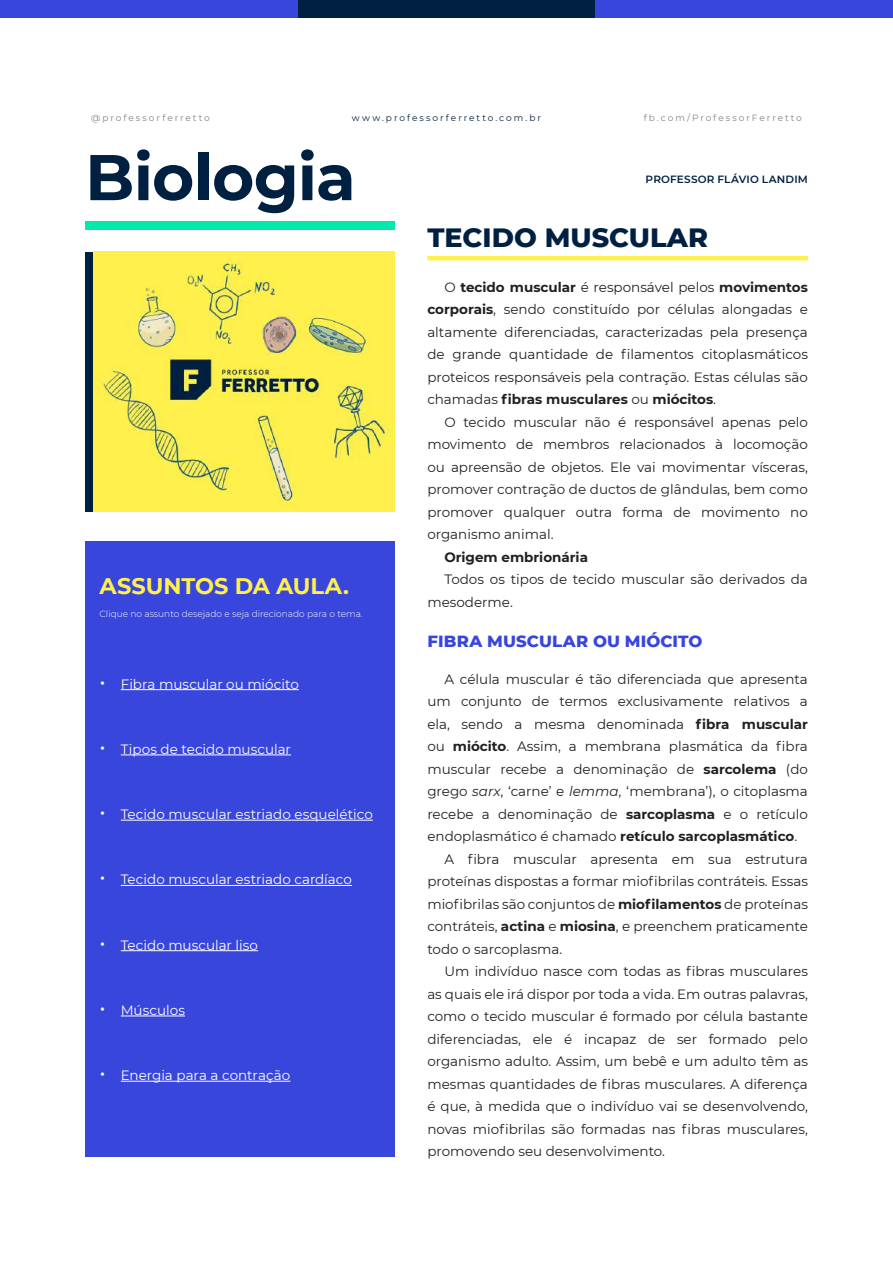
<style>
.page{position:relative;width:893px;height:1263px;background:#fff}
.page>*{position:absolute;margin:0;border:0;box-sizing:border-box;transform-origin:0 0}
.t1{font:700 64.5px "Montserrat";letter-spacing:-.015em;color:#002041}
.t2{font:800 27px "Montserrat";color:#002041}
.t3{font:700 22.5px "Montserrat";letter-spacing:-.005em;color:#fff04e}
.t4{font:800 16.5px "Montserrat";letter-spacing:.01em;color:#3846dc}
.t5{font:13.5px/22.5px "Montserrat";color:#231f20;text-align:justify}
.t6{font:13.5px "Montserrat";color:#fff}
.t7{font:700 13.5px "Montserrat";color:#231f20}
.t8{font:600 10.5px "Montserrat";letter-spacing:.02em;color:#002041}
.t9{font:300 9px "Montserrat";color:#fff}
.t10{font:9px "Montserrat";letter-spacing:.215em;color:#808285}
.t11{font:9px "Montserrat";letter-spacing:.22em;color:#002041}
.s1{font-size:21px}
.s2{font-weight:700}
.s3{font-style:italic}
</style>
<div class="page">
<div style="left:85px;top:252px;width:9px;height:259px;background:#002041"></div>
<img style="left:94px;top:252px;width:301px;height:259px">
<div style="left:85px;top:541px;width:310px;height:616px;background:#3846dc"></div>
<hr style="left:121px;top:689px;width:178px;height:1px;background:#fff">
<hr style="left:121px;top:754px;width:170px;height:1px;background:#fff">
<hr style="left:121px;top:820px;width:252px;height:1px;background:#fff">
<hr style="left:121px;top:885px;width:231px;height:1px;background:#fff">
<hr style="left:121px;top:950px;width:137px;height:1px;background:#fff">
<hr style="left:121px;top:1016px;width:64px;height:1px;background:#fff">
<hr style="left:121px;top:1081px;width:169px;height:1px;background:#fff">
<div style="left:85px;top:221px;width:103px;height:9px;background:#00eaac"></div>
<div style="left:188px;top:221px;width:103px;height:9px;background:#00eaac"></div>
<div style="left:291px;top:221px;width:104px;height:9px;background:#00eaac"></div>
<div style="left:0;top:0;width:298px;height:17px;background:#3846dc"></div>
<div style="left:298px;top:0;width:297px;height:17px;background:#002041"></div>
<div style="left:595px;top:0;width:298px;height:17px;background:#3846dc"></div>
<hr style="left:427px;top:256px;width:381px;height:4px;background:#fff04e">
<p class="t10" style="left:91px;top:112px;width:120px">@professorferretto</p>
<p class="t11" style="left:352px;top:112px;width:191px">www.professorferretto.com.br</p>
<p class="t10" style="left:644px;top:112px;width:160px">fb.com/ProfessorFerretto</p>
<h1 class="t1" style="left:85px;top:131px;width:272px">Biologia</h1>
<h3 class="t3" style="left:100px;top:569px;width:251px">ASSUNTOS DA AULA.</h3>
<p class="t9" style="left:100px;top:608px;width:265px">Clique no assunto desejado e seja direcionado para o tema.</p>
<p class="t6" style="left:100px;top:674px;width:201px"><span class="s1">•</span> Fibra muscular ou miócito</p>
<p class="t6" style="left:100px;top:740px;width:193px"><span class="s1">•</span> Tipos de tecido muscular</p>
<p class="t6" style="left:100px;top:805px;width:275px"><span class="s1">•</span> Tecido muscular estriado esquelético</p>
<p class="t6" style="left:100px;top:870px;width:254px"><span class="s1">•</span> Tecido muscular estriado cardíaco</p>
<p class="t6" style="left:100px;top:935px;width:160px"><span class="s1">•</span> Tecido muscular liso</p>
<p class="t6" style="left:100px;top:1001px;width:87px"><span class="s1">•</span> Músculos</p>
<p class="t6" style="left:100px;top:1066px;width:192px"><span class="s1">•</span> Energia para a contração</p>
<p class="t8" style="left:646px;top:172px;width:164px">PROFESSOR FLÁVIO LANDIM</p>
<h2 class="t2" style="left:427px;top:218px;width:282px">TECIDO MUSCULAR</h2>
<p class="t5" style="left:427px;top:275px;width:382px;text-indent:17px">O <span class="s2">tecido muscular</span> é responsável pelos <span class="s2">movimentos corporais</span>, sendo constituído por células alongadas e altamente diferenciadas, caracterizadas pela presença de grande quantidade de filamentos citoplasmáticos proteicos responsáveis pela contração. Estas células são chamadas <span class="s2">fibras musculares</span> ou <span class="s2">miócitos</span>.</p>
<p class="t5" style="left:427px;top:410px;width:382px;text-indent:17px">O tecido muscular não é responsável apenas pelo movimento de membros relacionados à locomoção ou apreensão de objetos. Ele vai movimentar vísceras, promover contração de ductos de glândulas, bem como promover qualquer outra forma de movimento no organismo animal.</p>
<p class="t7" style="left:444px;top:547px;width:145px">Origem embrionária</p>
<p class="t5" style="left:427px;top:568px;width:382px;text-indent:17px">Todos os tipos de tecido muscular são derivados da mesoderme.</p>
<p class="t4" style="left:427px;top:629px;width:277px">FIBRA MUSCULAR OU MIÓCITO</p>
<p class="t5" style="left:444px;top:667px;width:365px">A célula muscular é tão diferenciada que apresenta</p>
<p class="t5" style="left:427px;top:690px;width:382px">um conjunto de termos exclusivamente relativos a</p>
<p class="t5" style="left:427px;top:712px;width:382px">ela, sendo a mesma denominada <span class="s2">fibra muscular</span></p>
<p class="t5" style="left:427px;top:735px;width:382px">ou <span class="s2">miócito</span>. Assim, a membrana plasmática da fibra</p>
<p class="t5" style="left:427px;top:757px;width:382px">muscular recebe a denominação de <span class="s2">sarcolema</span> (do</p>
<p class="t5" style="left:427px;top:780px;width:382px">grego <span class="s3">sarx</span>, ‘carne’ e <span class="s3">lemma</span>, ‘membrana’), o citoplasma</p>
<p class="t5" style="left:427px;top:802px;width:382px">recebe a denominação de <span class="s2">sarcoplasma</span> e o retículo</p>
<p class="t5" style="left:427px;top:825px;width:371px">endoplasmático é chamado <span class="s2">retículo sarcoplasmático</span>.</p>
<p class="t5" style="left:444px;top:847px;width:365px">A fibra muscular apresenta em sua estrutura</p>
<p class="t5" style="left:427px;top:870px;width:382px">proteínas dispostas a formar miofibrilas contráteis. Essas</p>
<p class="t5" style="left:427px;top:892px;width:382px">miofibrilas são conjuntos de <span class="s2">miofilamentos</span> de proteínas</p>
<p class="t5" style="left:427px;top:915px;width:382px">contráteis, <span class="s2">actina</span> e <span class="s2">miosina</span>, e preenchem praticamente</p>
<p class="t5" style="left:427px;top:937px;width:137px">todo o sarcoplasma.</p>
<p class="t5" style="left:444px;top:960px;width:365px">Um indivíduo nasce com todas as fibras musculares</p>
<p class="t5" style="left:427px;top:982px;width:382px">as quais ele irá dispor por toda a vida. Em outras palavras,</p>
<p class="t5" style="left:427px;top:1005px;width:382px">como o tecido muscular é formado por célula bastante</p>
<p class="t5" style="left:427px;top:1027px;width:382px">diferenciadas, ele é incapaz de ser formado pelo</p>
<p class="t5" style="left:427px;top:1050px;width:382px">organismo adulto. Assim, um bebê e um adulto têm as</p>
<p class="t5" style="left:427px;top:1072px;width:382px">mesmas quantidades de fibras musculares. A diferença</p>
<p class="t5" style="left:427px;top:1095px;width:382px">é que, à medida que o indivíduo vai se desenvolvendo,</p>
<p class="t5" style="left:427px;top:1117px;width:382px">novas miofibrilas são formadas nas fibras musculares,</p>
<p class="t5" style="left:427px;top:1140px;width:239px">promovendo seu desenvolvimento.</p>
</div>
